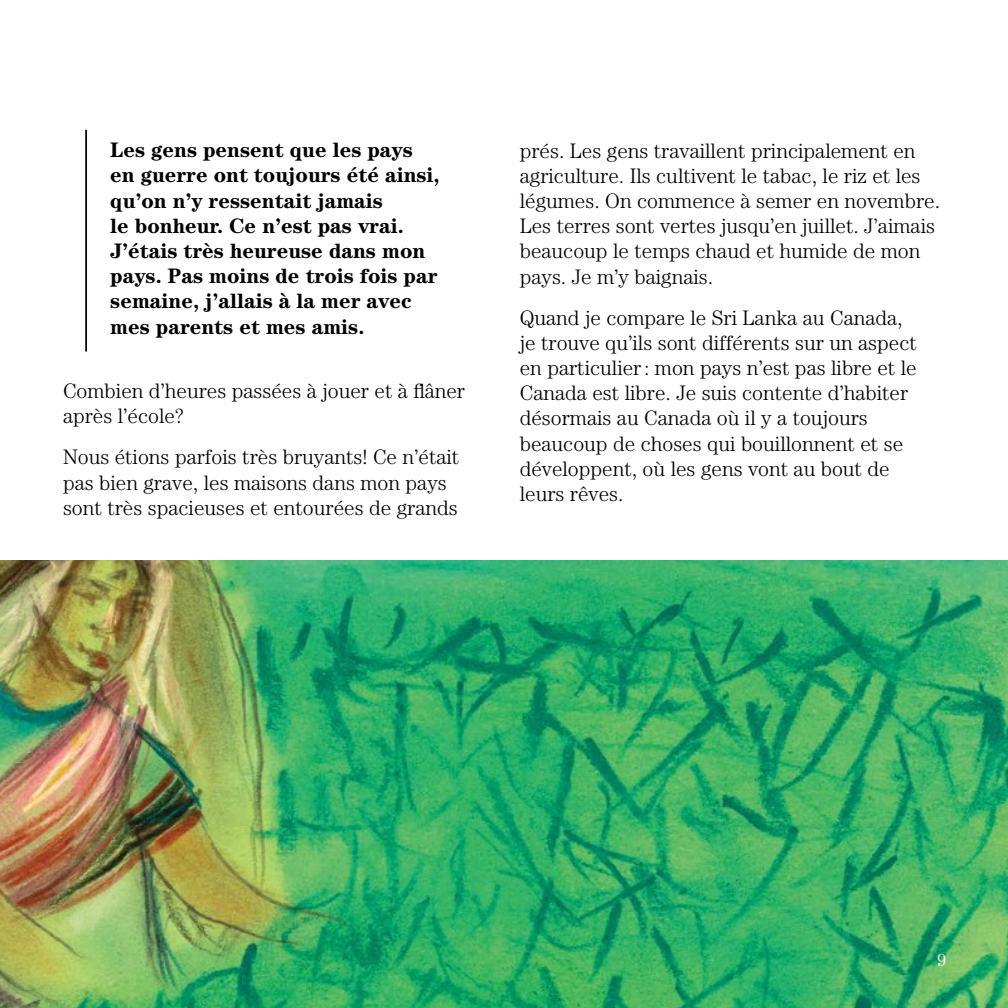
<style>
.page{position:relative;width:1008px;height:1008px;background:#fff}
.page>*{position:absolute;margin:0;border:0;box-sizing:border-box;transform-origin:0 0}
.Texte_Courant{font:300 21px/25.2px "Century";color:#000}
.Bloc_Citation{font:700 21px/25.2px "Century";color:#000}
.Numéros_page_Droite{font:300 17.5px "Century";color:#fff}
</style>
<div class="page">
<img style="left:0;top:560px;width:1008px;height:448px">
<hr style="left:85px;top:130px;width:2px;height:222px;background:#000">
<p class="Bloc_Citation" style="left:110px;top:137px;width:331px">Les gens pensent que les pays en guerre ont toujours été ainsi, qu’on n’y ressentait jamais<br>le bonheur. Ce n’est pas vrai.<br>J’étais très heureuse dans mon pays. Pas moins de trois fois par semaine, j’allais à la mer avec mes parents et mes amis.</p>
<p class="Texte_Courant" style="left:63px;top:378px;width:404px">Combien d’heures passées à jouer et à flâner après l’école?</p>
<p class="Texte_Courant" style="left:63px;top:444px;width:398px">Nous étions parfois très bruyants! Ce n’était pas bien grave, les maisons dans mon pays sont très spacieuses et entourées de grands</p>
<p class="Texte_Courant" style="left:520px;top:137px;width:422px">prés. Les gens travaillent principalement en agriculture. Ils cultivent le tabac, le riz et les légumes. On commence à semer en novembre.<br>Les terres sont vertes jusqu’en juillet. J’aimais beaucoup le temps chaud et humide de mon pays. Je m’y baignais.</p>
<p class="Texte_Courant" style="left:520px;top:304px;width:399px">Quand je compare le Sri Lanka au Canada, je trouve qu’ils sont différents sur un aspect en particulier: mon pays n’est pas libre et le Canada est libre. Je suis contente d’habiter désormais au Canada où il y a toujours beaucoup de choses qui bouillonnent et se développent, où les gens vont au bout de leurs rêves.</p>
<p class="Numéros_page_Droite" style="left:937px;top:950px;width:11px">9</p>
</div>
